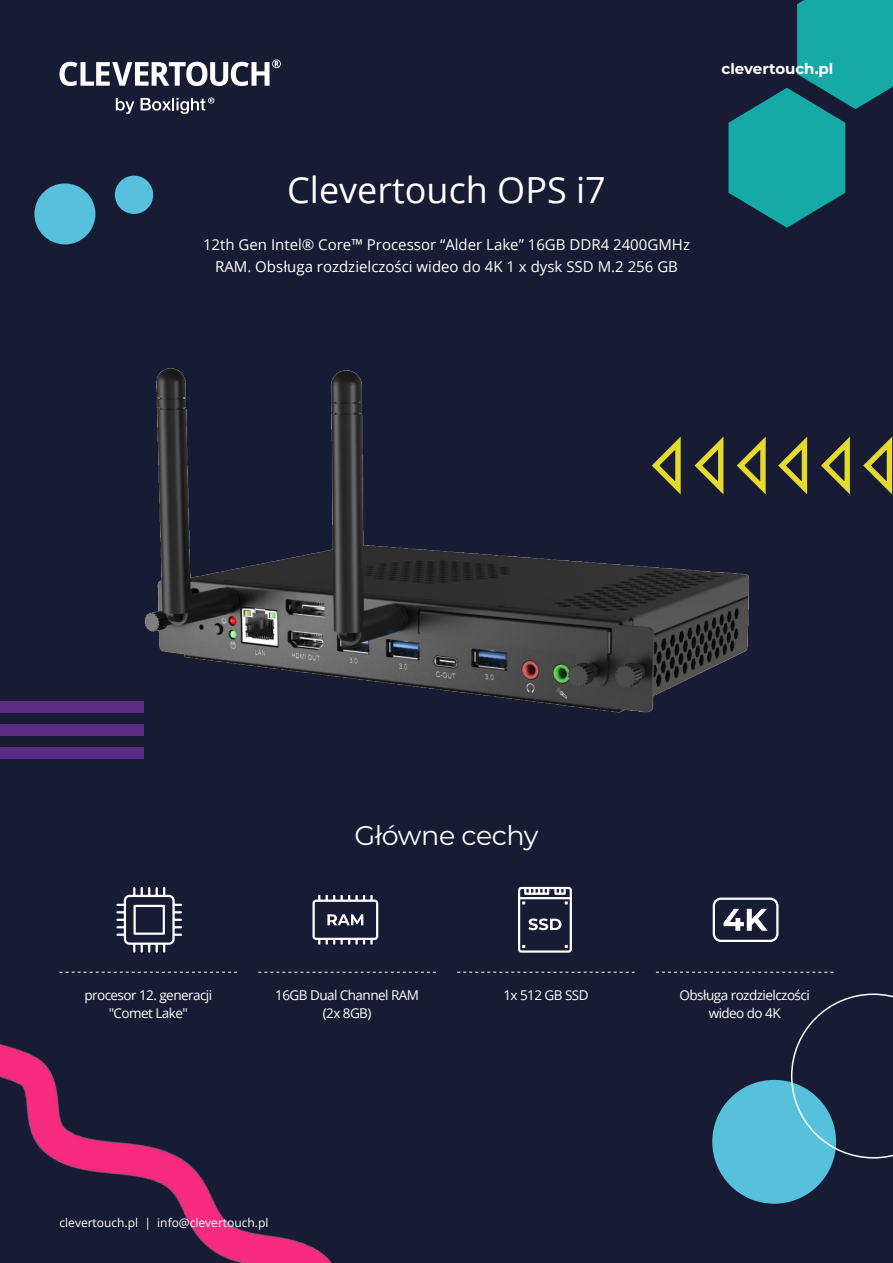
<style>
.page{position:relative;width:893px;height:1263px;background:#181b34}
.page>*{position:absolute;margin:0;border:0;box-sizing:border-box;transform-origin:0 0}
.t1{font:36px "Open Sans";color:#fff}
.t2{font:27px "Montserrat";letter-spacing:-.015em;color:#fff}
.t3{font:15px/22.5px "Open Sans";color:#fff;text-align:center}
.t4{font:700 15px "Montserrat";color:#fff}
.t5{font:13.5px/18px "Open Sans";letter-spacing:-.04em;color:#fff;text-align:center}
.t6{font:12px "Open Sans";color:#fff}
</style>
<div class="page">
<svg style="left:728px;top:0;width:165px;height:228px"></svg>
<svg style="left:60px;top:60px;width:221px;height:26px"></svg>
<svg style="left:116px;top:98px;width:18px;height:16px"></svg>
<svg style="left:141px;top:98px;width:73px;height:16px"></svg>
<div style="left:0;top:701px;width:144px;height:11px;background:#5b2c83"></div>
<div style="left:0;top:724px;width:144px;height:12px;background:#5b2c83"></div>
<div style="left:0;top:747px;width:144px;height:12px;background:#5b2c83"></div>
<img style="left:129px;top:368px;width:637px;height:345px">
<div style="left:34px;top:183px;width:61px;height:61px;background:#57c1dd;border-radius:50%"></div>
<div style="left:115px;top:176px;width:38px;height:38px;background:#57c1dd;border-radius:50%"></div>
<svg style="left:60px;top:972px;width:177px;height:1px"></svg>
<svg style="left:258px;top:972px;width:178px;height:1px"></svg>
<svg style="left:656px;top:972px;width:177px;height:1px"></svg>
<svg style="left:457px;top:972px;width:178px;height:1px"></svg>
<svg style="left:116px;top:887px;width:66px;height:66px"></svg>
<svg style="left:312px;top:895px;width:67px;height:50px"></svg>
<div style="left:524px;top:888px;width:25px;height:7px;border:2px solid #fff"></div>
<svg style="left:529px;top:890px;width:16px;height:4px"></svg>
<div style="left:554px;top:888px;width:12px;height:7px;border:2px solid #fff"></div>
<div style="left:518px;top:887px;width:54px;height:66px;border:2px solid #fff;border-radius:2px"></div>
<svg style="left:528px;top:918px;width:33px;height:12px"></svg>
<hr style="left:519px;top:897px;width:51px;height:2px;background:#fff">
<svg style="left:723px;top:909px;width:45px;height:22px"></svg>
<div style="left:713px;top:897px;width:65px;height:45px;border:2px solid #fff;border-radius:7px"></div>
<img style="left:0;top:1044px;width:332px;height:219px">
<svg style="left:778px;top:437px;width:29px;height:57px"></svg>
<svg style="left:821px;top:437px;width:29px;height:57px"></svg>
<svg style="left:863px;top:437px;width:29px;height:57px"></svg>
<svg style="left:652px;top:437px;width:29px;height:57px"></svg>
<svg style="left:694px;top:437px;width:29px;height:57px"></svg>
<svg style="left:737px;top:437px;width:29px;height:57px"></svg>
<div style="left:712px;top:1080px;width:124px;height:124px;background:#57c1dd;border-radius:50%"></div>
<svg style="left:791px;top:993px;width:102px;height:165px"></svg>
<p class="t4" style="left:721px;top:58px;width:113px">clevertouch.pl</p>
<h1 class="t1" style="left:287px;top:165px;width:320px">Clevertouch OPS i7</h1>
<p class="t3" style="left:203px;top:233px;width:488px">12th Gen Intel® Core™ Processor “Alder Lake” 16GB DDR4 2400GMHz<br>RAM. Obsługa rozdzielczości wideo do 4K 1 x dysk SSD M.2 256 GB</p>
<h2 class="t2" style="left:354px;top:816px;width:186px">Główne cechy</h2>
<p class="t5" style="left:84px;top:986px;width:129px">procesor 12. generacji "Comet Lake"</p>
<p class="t5" style="left:275px;top:986px;width:145px">16GB Dual Channel RAM (2x 8GB)</p>
<p class="t5" style="left:679px;top:986px;width:132px">Obsługa rozdzielczości wideo do 4K</p>
<p class="t5" style="left:503px;top:986px;width:87px">1x 512 GB SSD</p>
<p class="t6" style="left:60px;top:1214px;width:210px">clevertouch.pl | info@clevertouch.pl</p>
</div>
